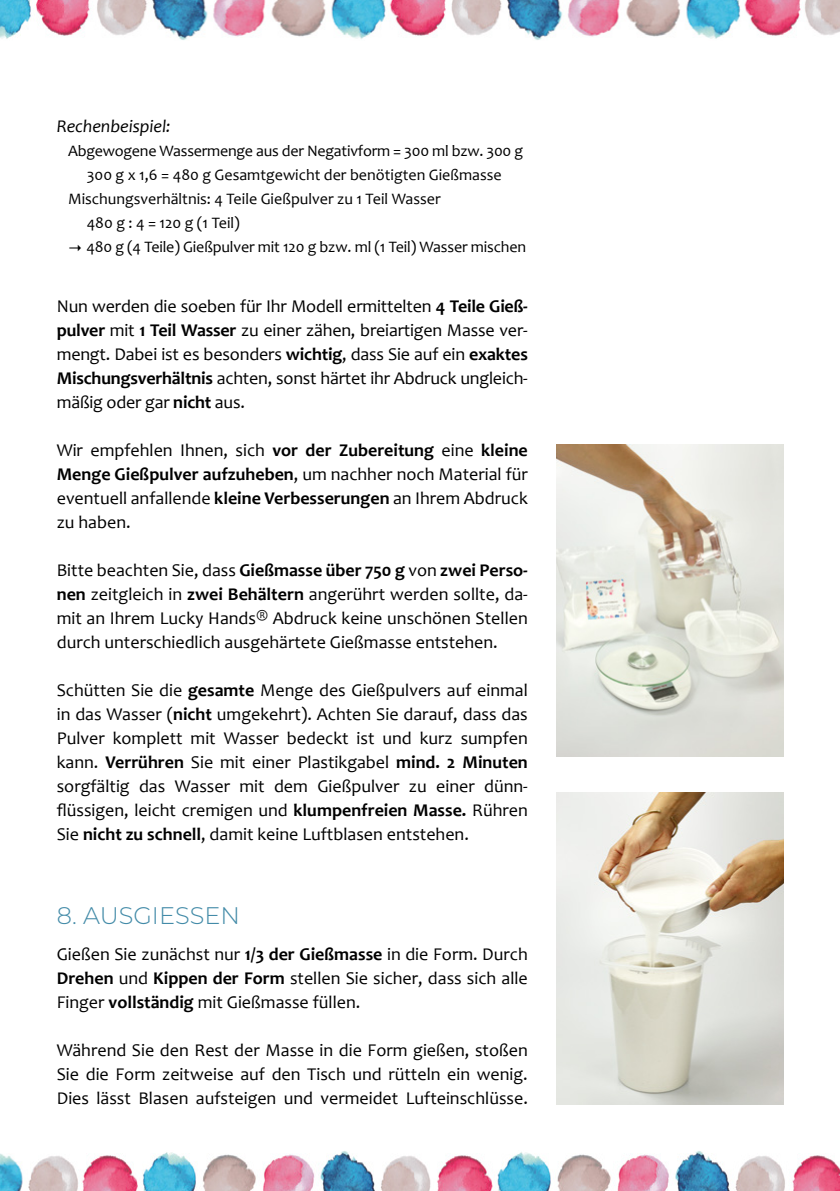
<style>
.page{position:relative;width:840px;height:1191px;background:#fff}
.page>*{position:absolute;margin:0;border:0;box-sizing:border-box;transform-origin:0 0}
.t1{font:300 24px "Montserrat";color:#438ba8}
.t2{font:18px/24px "Candara";color:#000;text-align:justify}
.t3{font:italic 18px "Candara";color:#000}
.t4{font:16px "Candara";letter-spacing:-.01em;color:#000}
.s1{font-weight:700}
</style>
<div class="page">
<img style="left:556px;top:444px;width:226px;height:312px">
<img style="left:818px;top:1155px;width:21px;height:36px">
<img style="left:437px;top:1151px;width:381px;height:40px">
<img style="left:28px;top:1151px;width:403px;height:40px">
<img style="left:0;top:1153px;width:23px;height:38px">
<img style="left:0;top:0;width:64px;height:39px">
<img style="left:64px;top:0;width:382px;height:40px">
<img style="left:451px;top:0;width:388px;height:40px">
<img style="left:556px;top:792px;width:226px;height:312px">
<p class="t3" style="left:57px;top:115px;width:115px">Rechenbeispiel:</p>
<p class="t4" style="left:68px;top:141px;width:456px">Abgewogene Wassermenge aus der Negativform = 300 ml bzw. 300 g</p>
<p class="t4" style="left:87px;top:165px;width:416px">300 g x 1,6 = 480 g Gesamtgewicht der benötigten Gießmasse</p>
<p class="t4" style="left:68px;top:189px;width:374px">Mischungsverhältnis: 4 Teile Gießpulver zu 1 Teil Wasser</p>
<p class="t4" style="left:87px;top:213px;width:154px">480 g : 4 = 120 g (1 Teil)</p>
<p class="t4" style="left:86px;top:237px;width:441px">480 g (4 Teile) Gießpulver mit 120 g bzw. ml (1 Teil) Wasser mischen</p>
<p class="t2" style="left:57px;top:294px;width:472px">Nun werden die soeben für Ihr Modell ermittelten <span class="s1">4 Teile Gieß&shy;pulver</span> mit <span class="s1">1 Teil Wasser</span> zu einer zähen, breiartigen Masse ver&shy;mengt. Dabei ist es besonders <span class="s1">wichtig</span>, dass Sie auf ein <span class="s1">exaktes Mischungsverhältnis</span> achten, sonst härtet ihr Abdruck ungleich&shy;mäßig oder gar <span class="s1">nicht</span> aus.</p>
<p class="t2" style="left:57px;top:438px;width:472px">Wir empfehlen Ihnen, sich <span class="s1">vor der Zubereitung</span> eine <span class="s1">kleine Menge Gießpulver aufzuheben</span>, um nachher noch Material für eventuell anfallende <span class="s1">kleine Verbesserungen</span> an Ihrem Abdruck zu haben.</p>
<p class="t2" style="left:57px;top:558px;width:472px">Bitte beachten Sie, dass <span class="s1">Gießmasse über 750 g</span> von <span class="s1">zwei Perso&shy;nen</span> zeitgleich in <span class="s1">zwei Behältern</span> angerührt werden sollte, da&shy;mit an Ihrem Lucky Hands® Abdruck keine unschönen Stellen durch unterschiedlich ausgehärtete Gießmasse entstehen.</p>
<p class="t2" style="left:57px;top:678px;width:472px">Schütten Sie die <span class="s1">gesamte</span> Menge des Gießpulvers auf einmal in das Wasser (<span class="s1">nicht</span> umgekehrt). Achten Sie darauf, dass das Pulver komplett mit Wasser bedeckt ist und kurz sumpfen kann. <span class="s1">Verrühren</span> Sie mit einer Plastikgabel <span class="s1">mind. 2 Minuten </span>sorgfältig das Wasser mit dem Gießpulver zu einer dünn&shy;flüssigen, leicht cremigen und <span class="s1">klumpenfreien Masse.</span> Rühren Sie <span class="s1">nicht zu schnell</span>, damit keine Luftblasen entstehen.</p>
<h1 class="t1" style="left:57px;top:899px;width:185px">8. AUSGIESSEN</h1>
<p class="t2" style="left:57px;top:942px;width:472px">Gießen Sie zunächst nur <span class="s1">1/3 der Gießmasse</span> in die Form. Durch <span class="s1">Drehen</span> und <span class="s1">Kippen der Form</span> stellen Sie sicher, dass sich alle Finger <span class="s1">vollständig</span> mit Gießmasse füllen.</p>
<p class="t2" style="left:57px;top:1038px;width:472px">Während Sie den Rest der Masse in die Form gießen, stoßen Sie die Form zeitweise auf den Tisch und rütteln ein wenig.<br>Dies lässt Blasen aufsteigen und vermeidet Lufteinschlüsse.</p>
</div>
